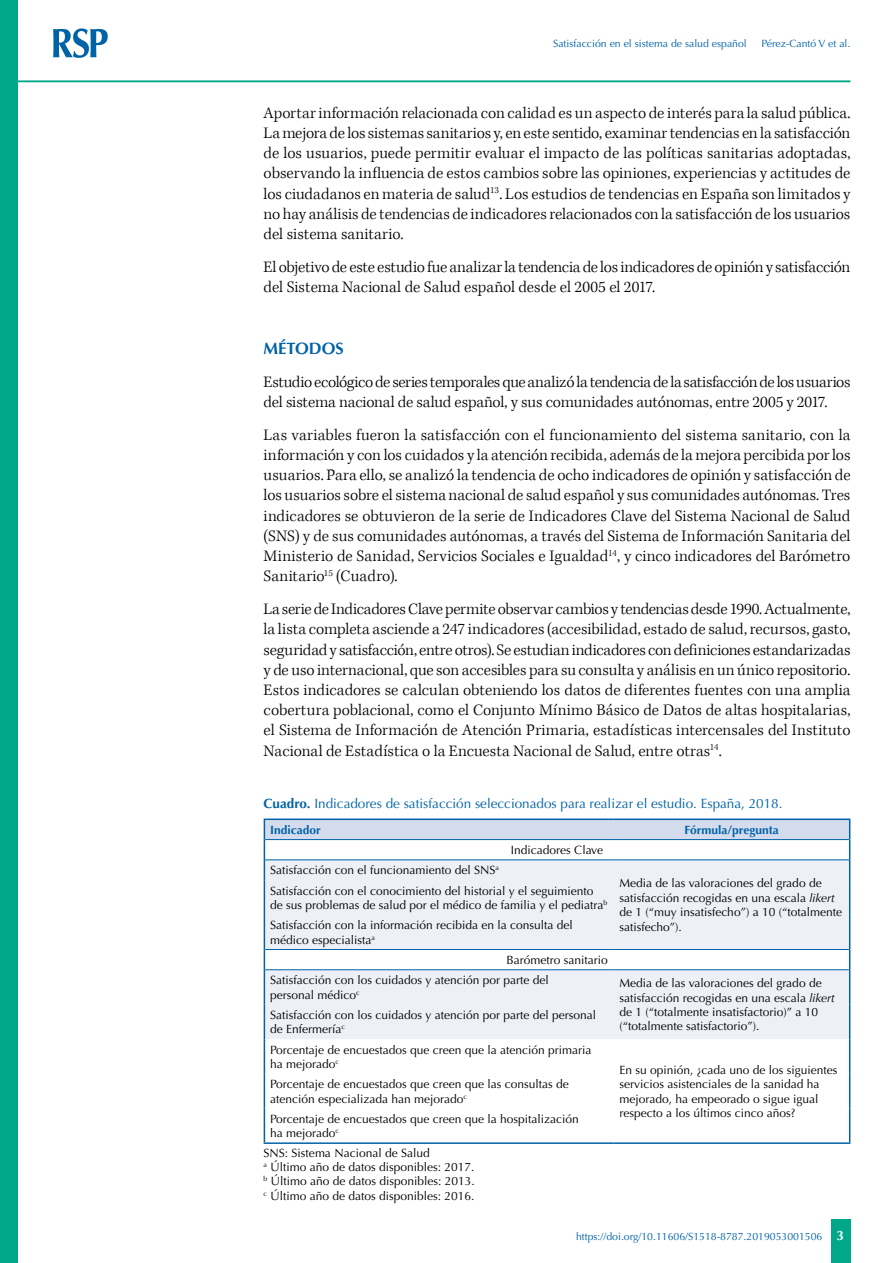
<style>
.page{position:relative;width:893px;height:1263px;background:#fff}
.page>*{position:absolute;margin:0;border:0;box-sizing:border-box;transform-origin:0 0}
.t1{font:300 16.5px/20.2px "Kepler Std";letter-spacing:-.005em;color:#000;text-align:justify}
.t2{font:700 16.5px "Optima LT Std";color:#0063a7}
.t3{font:13.5px "Optima LT Std";color:#0063a7}
.t4{font:700 13.5px "Optima LT Std";color:#fff}
.t5{font:12px/14.4px "Optima LT Std";color:#000}
.t6{font:700 12px "Optima LT Std";color:#0063a7}
.t7{font:10.5px "Optima LT Std";color:#0063a7}
.s1{font-weight:700}
.s2{font-style:italic}
</style>
<div class="page">
<div style="left:831px;top:1220px;width:20px;height:43px;background:#00a788"></div>
<div style="left:0;top:0;width:18px;height:1263px;background:#00a788"></div>
<svg style="left:53px;top:28px;width:55px;height:30px"></svg>
<hr style="left:18px;top:80px;width:832px;height:2px;background:#00a788">
<svg style="left:265px;top:880px;width:584px;height:159px;background:#eff1f7"></svg>
<hr style="left:265px;top:949px;width:349px;height:1px;background:#0063a7">
<hr style="left:265px;top:969px;width:349px;height:1px;background:#0063a7">
<hr style="left:614px;top:969px;width:235px;height:1px;background:#0063a7">
<hr style="left:614px;top:949px;width:235px;height:1px;background:#0063a7">
<hr style="left:264px;top:818px;width:350px;height:2px;background:#0063a7">
<hr style="left:614px;top:818px;width:236px;height:2px;background:#0063a7">
<svg style="left:264px;top:819px;width:586px;height:61px"></svg>
<hr style="left:849px;top:880px;width:1px;height:35px;background:#0063a7">
<hr style="left:849px;top:915px;width:1px;height:34px;background:#0063a7">
<hr style="left:264px;top:880px;width:1px;height:35px;background:#0063a7">
<hr style="left:264px;top:915px;width:1px;height:34px;background:#0063a7">
<svg style="left:264px;top:949px;width:1px;height:21px"></svg>
<svg style="left:849px;top:949px;width:1px;height:21px"></svg>
<hr style="left:264px;top:970px;width:1px;height:34px;background:#0063a7">
<hr style="left:849px;top:970px;width:1px;height:34px;background:#0063a7">
<hr style="left:849px;top:1004px;width:1px;height:35px;background:#0063a7">
<hr style="left:264px;top:1004px;width:1px;height:35px;background:#0063a7">
<hr style="left:264px;top:1039px;width:1px;height:35px;background:#0063a7">
<hr style="left:849px;top:1039px;width:1px;height:35px;background:#0063a7">
<hr style="left:849px;top:1074px;width:1px;height:34px;background:#0063a7">
<hr style="left:849px;top:1108px;width:1px;height:34px;background:#0063a7">
<hr style="left:614px;top:1142px;width:236px;height:2px;background:#0063a7">
<hr style="left:264px;top:1074px;width:1px;height:34px;background:#0063a7">
<hr style="left:264px;top:1108px;width:1px;height:34px;background:#0063a7">
<hr style="left:264px;top:1142px;width:350px;height:2px;background:#0063a7">
<p class="t7" style="left:553px;top:37px;width:195px">Satisfacción en el sistema de salud español</p>
<p class="t7" style="left:761px;top:37px;width:91px">Pérez-Cantó V et al.</p>
<p class="t1" style="left:264px;top:103px;width:588px">Aportar información relacionada con calidad es un aspecto de interés para la salud pública.<br>La mejora de los sistemas sanitarios y, en este sentido, examinar tendencias en la satisfacción de los usuarios, puede permitir evaluar el impacto de las políticas sanitarias adoptadas, observando la influencia de estos cambios sobre las opiniones, experiencias y actitudes de los ciudadanos en materia de salud<sup>13</sup>. Los estudios de tendencias en España son limitados y no hay análisis de tendencias de indicadores relacionados con la satisfacción de los usuarios del sistema sanitario.</p>
<p class="t1" style="left:264px;top:257px;width:588px">El objetivo de este estudio fue analizar la tendencia de los indicadores de opinión y satisfacción del Sistema Nacional de Salud español desde el 2005 el 2017.</p>
<p class="t2" style="left:264px;top:338px;width:82px">MÉTODOS</p>
<p class="t1" style="left:264px;top:372px;width:588px">Estudio ecológico de series temporales que analizó la tendencia de la satisfacción de los usuarios del sistema nacional de salud español, y sus comunidades autónomas, entre 2005 y 2017.</p>
<p class="t1" style="left:264px;top:425px;width:588px">Las variables fueron la satisfacción con el funcionamiento del sistema sanitario, con la información y con los cuidados y la atención recibida, además de la mejora percibida por los usuarios. Para ello, se analizó la tendencia de ocho indicadores de opinión y satisfacción de los usuarios sobre el sistema nacional de salud español y sus comunidades autónomas. Tres indicadores se obtuvieron de la serie de Indicadores Clave del Sistema Nacional de Salud (SNS) y de sus comunidades autónomas, a través del Sistema de Información Sanitaria del Ministerio de Sanidad, Servicios Sociales e Igualdad<sup>14</sup>, y cinco indicadores del Barómetro Sanitario<sup>15</sup> (Cuadro).</p>
<p class="t1" style="left:264px;top:599px;width:588px">La serie de Indicadores Clave permite observar cambios y tendencias desde 1990. Actualmente, la lista completa asciende a 247 indicadores (accesibilidad, estado de salud, recursos, gasto, seguridad y satisfacción, entre otros). Se estudian indicadores con definiciones estandarizadas y de uso internacional, que son accesibles para su consulta y análisis en un único repositorio.<br>Estos indicadores se calculan obteniendo los datos de diferentes fuentes con una amplia cobertura poblacional, como el Conjunto Mínimo Básico de Datos de altas hospitalarias, el Sistema de Información de Atención Primaria, estadísticas intercensales del Instituto Nacional de Estadística o la Encuesta Nacional de Salud, entre otras<sup>14</sup>.</p>
<p class="t3" style="left:264px;top:796px;width:520px"><span class="s1">Cuadro.</span> Indicadores de satisfacción seleccionados para realizar el estudio. España, 2018.</p>
<p class="t6" style="left:270px;top:823px;width:52px">Indicador</p>
<p class="t6" style="left:685px;top:823px;width:96px">Fórmula/pregunta</p>
<p class="t5" style="left:511px;top:843px;width:94px">Indicadores Clave</p>
<p class="t5" style="left:270px;top:863px;width:230px">Satisfacción con el funcionamiento del SNS<sup>a</sup></p>
<p class="t5" style="left:619px;top:876px;width:224px">Media de las valoraciones del grado de satisfacción recogidas en una escala <span class="s2">likert </span>de 1 (“muy insatisfecho”) a 10 (“totalmente satisfecho”).</p>
<p class="t5" style="left:270px;top:883px;width:339px">Satisfacción con el conocimiento del historial y el seguimiento de sus problemas de salud por el médico de familia y el pediatra<sup>b</sup></p>
<p class="t5" style="left:270px;top:918px;width:304px">Satisfacción con la información recibida en la consulta del médico especialista<sup>a</sup></p>
<p class="t5" style="left:270px;top:950px;width:339px;line-height:20.2px;text-indent:236px">Barómetro sanitario<br>Satisfacción con los cuidados y atención por parte del</p>
<p class="t5" style="left:270px;top:988px;width:91px">personal médico<sup>c</sup></p>
<p class="t5" style="left:619px;top:976px;width:217px">Media de las valoraciones del grado de satisfacción recogidas en una escala <span class="s2">likert </span>de 1 (“totalmente insatisfactorio)” a 10 (“totalmente satisfactorio”).</p>
<p class="t5" style="left:270px;top:1008px;width:328px">Satisfacción con los cuidados y atención por parte del personal de Enfermería<sup>c</sup></p>
<p class="t5" style="left:270px;top:1042px;width:323px">Porcentaje de encuestados que creen que la atención primaria ha mejorado<sup>c</sup></p>
<p class="t5" style="left:619px;top:1063px;width:220px">En su opinión, ¿cada uno de los siguientes servicios asistenciales de la sanidad ha mejorado, ha empeorado o sigue igual respecto a los últimos cinco años?</p>
<p class="t5" style="left:270px;top:1077px;width:300px">Porcentaje de encuestados que creen que las consultas de atención especializada han mejorado<sup>c</sup></p>
<p class="t5" style="left:270px;top:1112px;width:310px">Porcentaje de encuestados que creen que la hospitalización ha mejorado<sup>c</sup></p>
<p class="t5" style="left:264px;top:1145px;width:213px">SNS: Sistema Nacional de Salud<br><sup>a</sup> Último año de datos disponibles: 2017. <sup>b</sup> Último año de datos disponibles: 2013. <sup>c</sup> Último año de datos disponibles: 2016.</p>
<p class="t7" style="left:576px;top:1230px;width:248px">https://doi.org/10.11606/S1518-8787.2019053001506</p>
<p class="t4" style="left:836px;top:1228px;width:9px">3</p>
</div>
